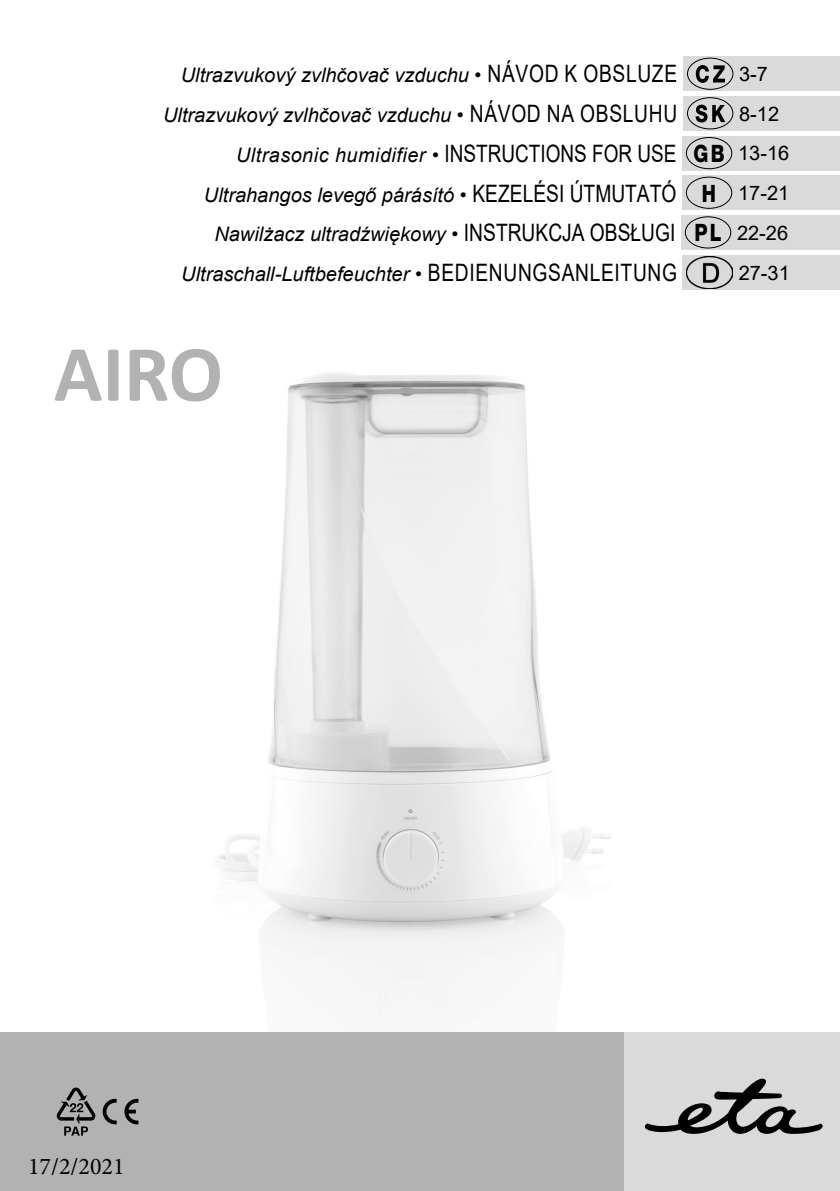
<style>
.page{position:relative;width:840px;height:1191px;background:#fff}
.page>*{position:absolute;margin:0;border:0;box-sizing:border-box;transform-origin:0 0}
.t1{font:700 80.4px "Calibri";color:#b2b2b2}
.t2{font:24px "Minion Pro";color:#000}
.t3{font:800 24px "Helvetica Neue CE";color:#000;scale:.8 1}
.Normální{font:italic 20px "Arial";color:#000}
.Normální-2{font:italic 20px "Arial";letter-spacing:.025em;color:#000}
.Normální-3{font:20px "Arial";color:#000}
.s1{font-style:normal;font-size:24px}
.s2{font-style:normal}
</style>
<div class="page">
<img style="left:218px;top:373px;width:393px;height:642px">
<div style="left:0;top:1032px;width:839px;height:159px;background:#b2b2b2"></div>
<div style="left:624px;top:1032px;width:215px;height:159px;background:#dadada"></div>
<svg style="left:644px;top:1078px;width:178px;height:55px"></svg>
<svg style="left:124px;top:1098px;width:14px;height:26px"></svg>
<svg style="left:103px;top:1098px;width:14px;height:26px"></svg>
<svg style="left:57px;top:1087px;width:39px;height:48px"></svg>
<div style="left:682px;top:256px;width:157px;height:34px;background:#dadada"></div>
<img style="left:686px;top:257px;width:46px;height:32px">
<div style="left:680px;top:215px;width:159px;height:34px;background:#dadada"></div>
<div style="left:684px;top:216px;width:46px;height:32px;border:1px solid #000;border-radius:50%"></div>
<div style="left:682px;top:57px;width:157px;height:34px;background:#dadada"></div>
<svg style="left:695px;top:65px;width:29px;height:18px"></svg>
<div style="left:686px;top:58px;width:46px;height:32px;border:1px solid #000;border-radius:50%"></div>
<div style="left:682px;top:96px;width:157px;height:34px;background:#dadada"></div>
<svg style="left:695px;top:105px;width:30px;height:17px"></svg>
<div style="left:686px;top:97px;width:46px;height:32px;border:1px solid #000;border-radius:50%"></div>
<div style="left:681px;top:136px;width:158px;height:34px;background:#dadada"></div>
<div style="left:685px;top:137px;width:46px;height:32px;border:1px solid #000;border-radius:50%"></div>
<div style="left:681px;top:176px;width:158px;height:34px;background:#dadada"></div>
<div style="left:685px;top:177px;width:46px;height:32px;border:1px solid #000;border-radius:50%"></div>
<p class="Normální" style="left:181px;top:62px;width:497px">Ultrazvukový zvlhčovač vzduchu • <span class="s1">NÁVOD K OBSLUZE</span></p>
<p class="Normální-3" style="left:738px;top:60px;width:30px">3-7</p>
<p class="Normální" style="left:163px;top:102px;width:515px">Ultrazvukový zvlhčovač vzduchu • <span class="s1">NÁVOD NA OBSLUHU</span></p>
<p class="Normální-3" style="left:738px;top:100px;width:42px">8-12</p>
<p class="Normální-2" style="left:236px;top:142px;width:441px">Ultrasonic humidifier <span class="s2">•</span> <span class="s1">INSTRUCTIONS FOR USE</span></p>
<p class="t3" style="left:693px;top:139px;width:40px">GB</p>
<p class="Normální-3" style="left:737px;top:140px;width:53px">13-16</p>
<p class="Normální" style="left:204px;top:182px;width:474px">Ultrahangos levegő párásító • <span class="s1">KEZELÉSI ÚTMUTATÓ</span></p>
<p class="t3" style="left:701px;top:178px;width:19px">H</p>
<p class="Normální-3" style="left:737px;top:179px;width:53px">17-21</p>
<p class="Normální" style="left:214px;top:221px;width:462px">Nawilżacz ultradźwiękowy • <span class="s1">INSTRUKCJA OBSŁUGI</span></p>
<p class="t3" style="left:694px;top:218px;width:35px">PL</p>
<p class="Normální-3" style="left:736px;top:219px;width:53px">22-26</p>
<p class="Normální" style="left:181px;top:261px;width:497px">Ultraschall-Luftbefeuchter • <span class="s1">BEDIENUNGSANLEITUNG</span></p>
<p class="Normální-3" style="left:738px;top:259px;width:53px">27-31</p>
<p class="t1" style="left:54px;top:317px;width:171px">AIRO</p>
<p class="t2" style="left:28px;top:1150px;width:98px">17/2/2021</p>
</div>
